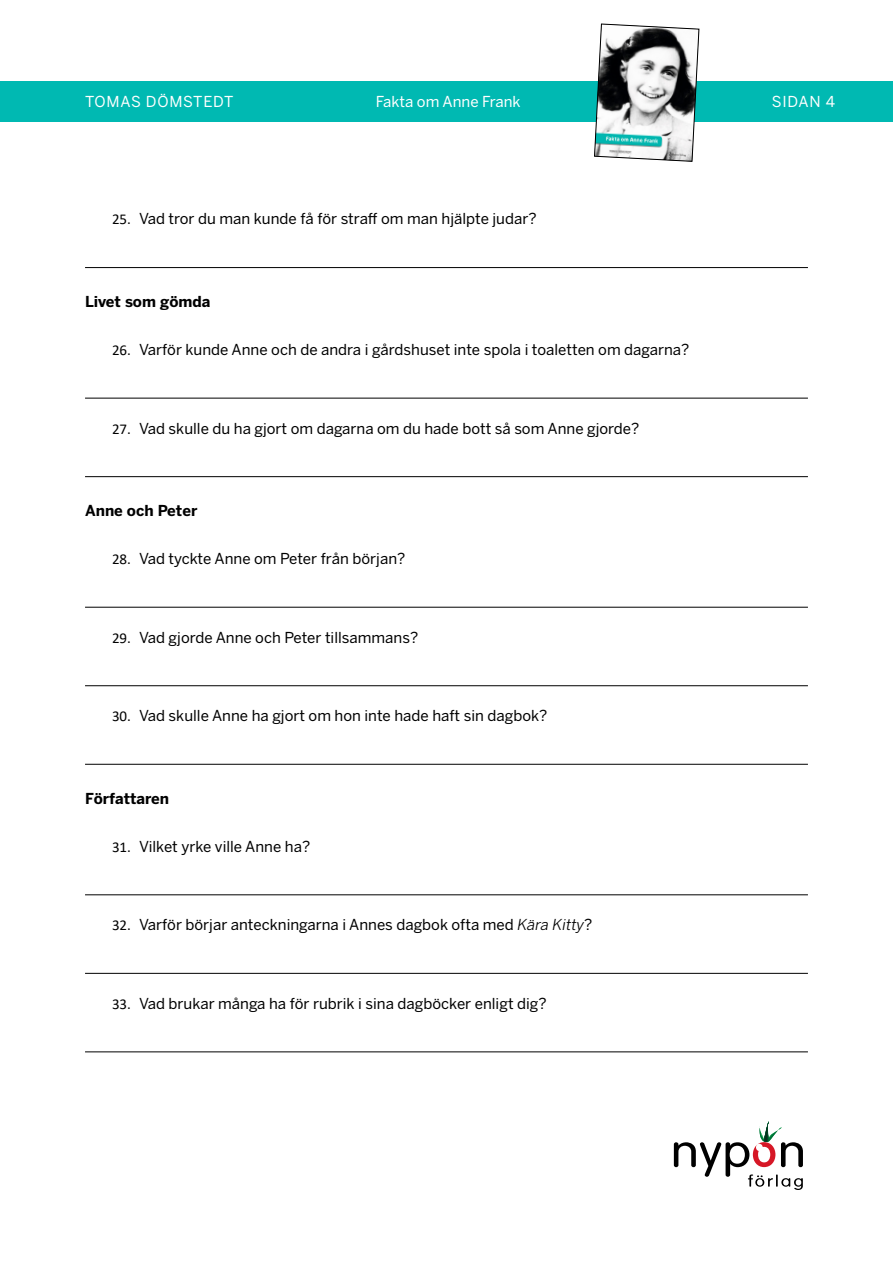
<style>
.page{position:relative;width:893px;height:1263px;background:#fff}
.page>*{position:absolute;margin:0;border:0;box-sizing:border-box;transform-origin:0 0}
.t1{font:15px "Benton Sans";color:#000}
.t2{font:700 15px "Benton Sans";color:#000}
.t3{font:15px "Benton Sans";letter-spacing:.01em;color:#fff}
.t4{font:15px "Benton Sans";letter-spacing:.05em;color:#fff}
.s1{font-family:"Calibri"}
.s2{font-style:italic}
</style>
<div class="page">
<div style="left:0;top:81px;width:893px;height:40px;background:#00b9b2"></div>
<svg style="left:674px;top:1121px;width:129px;height:69px"></svg>
<svg style="left:594px;top:23px;width:105px;height:139px"></svg>
<hr style="left:85px;top:267px;width:723px;height:1px;background:#000">
<hr style="left:85px;top:398px;width:723px;height:1px;background:#000">
<hr style="left:85px;top:476px;width:723px;height:1px;background:#000">
<hr style="left:85px;top:607px;width:723px;height:1px;background:#000">
<hr style="left:85px;top:685px;width:723px;height:1px;background:#000">
<hr style="left:85px;top:764px;width:723px;height:1px;background:#000">
<hr style="left:85px;top:894px;width:723px;height:1px;background:#000">
<hr style="left:85px;top:973px;width:723px;height:1px;background:#000">
<hr style="left:85px;top:1051px;width:723px;height:1px;background:#000">
<p class="t4" style="left:85px;top:93px;width:150px">TOMAS DÖMSTEDT</p>
<p class="t3" style="left:376px;top:93px;width:146px">Fakta om Anne Frank</p>
<p class="t3" style="left:772px;top:93px;width:65px">SIDAN 4</p>
<p class="t1" style="left:112px;top:210px;width:426px"><span class="s1">25.</span> Vad tror du man kunde få för straff om man hjälpte judar?</p>
<p class="t2" style="left:85px;top:293px;width:127px">Livet som gömda</p>
<p class="t1" style="left:112px;top:341px;width:579px"><span class="s1">26.</span> Varför kunde Anne och de andra i gårdshuset inte spola i toaletten om dagarna?</p>
<p class="t1" style="left:112px;top:419px;width:529px"><span class="s1">27.</span> Vad skulle du ha gjort om dagarna om du hade bott så som Anne gjorde?</p>
<p class="t2" style="left:85px;top:502px;width:114px">Anne och Peter</p>
<p class="t1" style="left:112px;top:550px;width:295px"><span class="s1">28.</span> Vad tyckte Anne om Peter från början?</p>
<p class="t1" style="left:112px;top:628px;width:308px"><span class="s1">29.</span> Vad gjorde Anne och Peter tillsammans?</p>
<p class="t1" style="left:112px;top:707px;width:437px"><span class="s1">30.</span> Vad skulle Anne ha gjort om hon inte hade haft sin dagbok?</p>
<p class="t2" style="left:85px;top:790px;width:86px">Författaren</p>
<p class="t1" style="left:112px;top:837px;width:200px"><span class="s1">31.</span> Vilket yrke ville Anne ha?</p>
<p class="t1" style="left:112px;top:916px;width:482px"><span class="s1">32.</span> Varför börjar anteckningarna i Annes dagbok ofta med <span class="s2">Kära Kitty</span>?</p>
<p class="t1" style="left:112px;top:994px;width:436px"><span class="s1">33.</span> Vad brukar många ha för rubrik i sina dagböcker enligt dig?</p>
</div>
